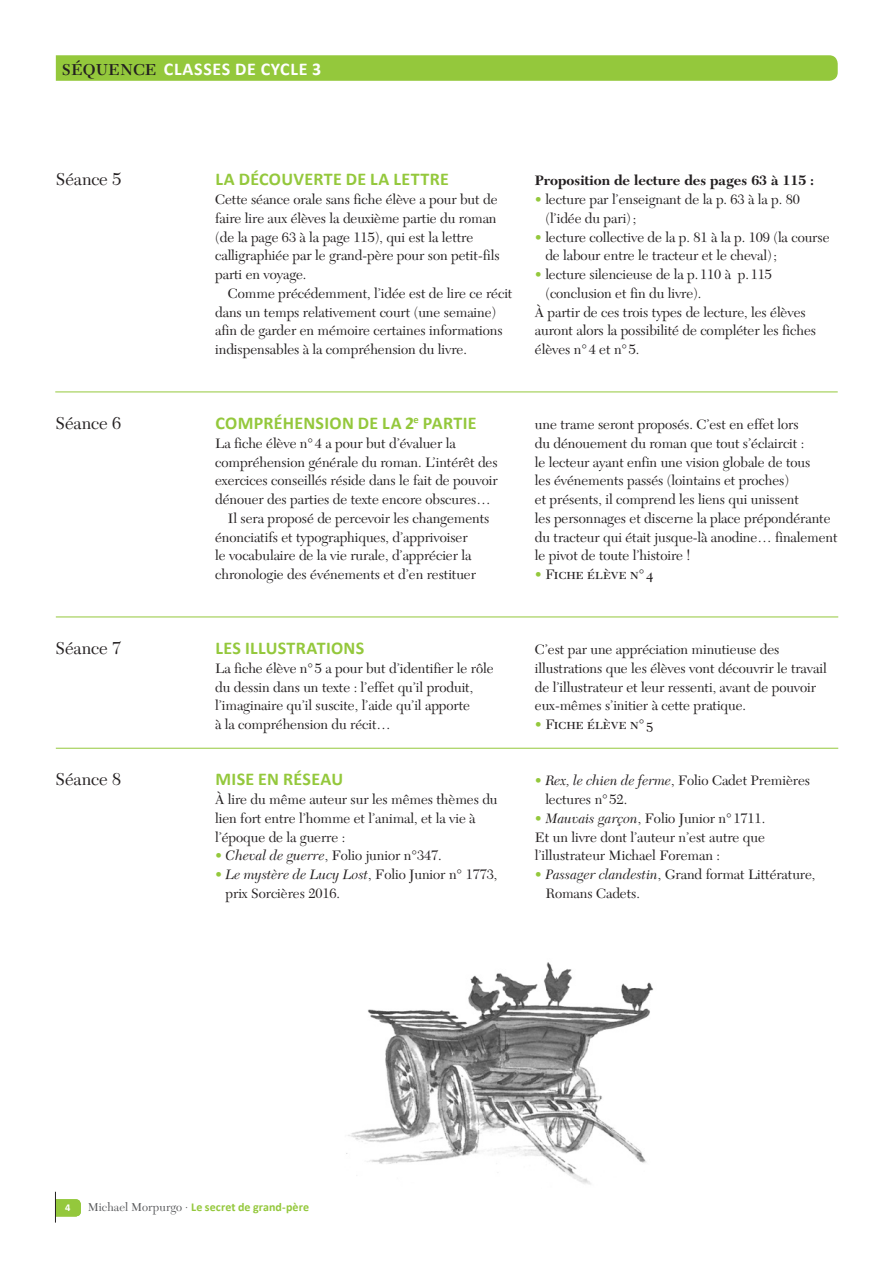
<style>
.page{position:relative;width:893px;height:1263px;background:#fff}
.page>*{position:absolute;margin:0;border:0;box-sizing:border-box;transform-origin:0 0}
.t1{font:700 18px "Calibri";letter-spacing:.015em;color:#94c83c}
.t2{font:18px "New Caledonia LT Std";color:#231f20}
.t3{font:700 18px "Calibri";letter-spacing:.04em;color:#fff}
.t4{font:14.25px/18.8px "New Caledonia LT Std";letter-spacing:-.005em;color:#231f20}
.t5{font:700 14.25px "New Caledonia LT Std";color:#231f20}
.t6{font:700 12px "Calibri";letter-spacing:.005em;color:#94c83c}
.t7{font:700 10.5px "Calibri";color:#fff}
.s1{font-family:"New Caledonia LT Std";font-weight:600;font-size:16.5px;color:#231f20}
.s2{color:#94c83c}
.s3{font-style:italic}
.s4{font-family:"New Caledonia LT Std";font-weight:400;color:#57585a}
</style>
<div class="page">
<svg style="left:56px;top:1199px;width:25px;height:17px"></svg>
<hr style="left:55px;top:1192px;width:1px;height:30px;background:#231f20">
<svg style="left:56px;top:55px;width:782px;height:26px;background:#96c93f"></svg>
<hr style="left:55px;top:392px;width:783px;height:1px;background:#94c83c">
<hr style="left:56px;top:617px;width:782px;height:1px;background:#94c83c">
<hr style="left:56px;top:748px;width:782px;height:1px;background:#94c83c">
<img style="left:346px;top:962px;width:308px;height:223px">
<p class="t3" style="left:62px;top:58px;width:261px"><span class="s1">SÉQUENCE</span> CLASSES DE CYCLE 3</p>
<p class="t2" style="left:56px;top:169px;width:67px">Séance 5</p>
<p class="t1" style="left:216px;top:168px;width:235px">LA DÉCOUVERTE DE LA LETTRE</p>
<p class="t4" style="left:215px;top:190px;width:286px">Cette séance orale sans fiche élève a pour but de faire lire aux élèves la deuxième partie du roman (de la page 63 à la page 115), qui est la lettre calligraphiée par le grand-père pour son petit-fils parti en voyage.</p>
<p class="t4" style="left:215px;top:284px;width:299px;text-indent:13px">Comme précédemment, l’idée est de lire ce récit dans un temps relativement court (une semaine) afin de garder en mémoire certaines informations indispensables à la compréhension du livre.</p>
<p class="t5" style="left:535px;top:172px;width:281px">Proposition de lecture des pages 63 à 115 :</p>
<p class="t4" style="left:545px;top:190px;width:256px;text-indent:-10px"><span class="s2">•</span> lecture par l’enseignant de la p. 63 à la p. 80 (l’idée du pari);</p>
<p class="t4" style="left:545px;top:228px;width:286px;text-indent:-10px"><span class="s2">•</span> lecture collective de la p. 81 à la p. 109 (la course de labour entre le tracteur et le cheval);</p>
<p class="t4" style="left:535px;top:265px;width:238px"><span class="s2">•</span> lecture silencieuse de la p.110 à p.115</p>
<p class="t4" style="left:545px;top:284px;width:158px">(conclusion et fin du livre).</p>
<p class="t4" style="left:535px;top:303px;width:272px">À partir de ces trois types de lecture, les élèves</p>
<p class="t4" style="left:535px;top:322px;width:283px">auront alors la possibilité de compléter les fiches</p>
<p class="t4" style="left:535px;top:340px;width:106px">élèves n°4 et n°5.</p>
<p class="t2" style="left:56px;top:413px;width:67px">Séance 6</p>
<p class="t1" style="left:216px;top:412px;width:263px">COMPRÉHENSION DE LA 2<sup>e</sup> PARTIE</p>
<p class="t4" style="left:215px;top:434px;width:242px">La fiche élève n°4 a pour but d’évaluer la</p>
<p class="t4" style="left:215px;top:453px;width:284px">compréhension générale du roman. L’intérêt des</p>
<p class="t4" style="left:215px;top:471px;width:284px">exercices conseillés réside dans le fait de pouvoir</p>
<p class="t4" style="left:215px;top:490px;width:277px">dénouer des parties de texte encore obscures…</p>
<p class="t4" style="left:228px;top:509px;width:263px">Il sera proposé de percevoir les changements</p>
<p class="t4" style="left:215px;top:528px;width:254px">énonciatifs et typographiques, d’apprivoiser</p>
<p class="t4" style="left:215px;top:547px;width:258px">le vocabulaire de la vie rurale, d’apprécier la</p>
<p class="t4" style="left:215px;top:565px;width:262px">chronologie des événements et d’en restituer</p>
<p class="t4" style="left:535px;top:415px;width:304px">une trame seront proposés. C’est en effet lors<br>du dénouement du roman que tout s’éclaircit :<br>le lecteur ayant enfin une vision globale de tous<br>les événements passés (lointains et proches)<br>et présents, il comprend les liens qui unissent<br>les personnages et discerne la place prépondérante du tracteur qui était jusque-là anodine… finalement le pivot de toute l’histoire !</p>
<p class="t4" style="left:535px;top:565px;width:120px"><span class="s2">•</span> Fiche élève n°4</p>
<p class="t2" style="left:56px;top:638px;width:67px">Séance 7</p>
<p class="t1" style="left:216px;top:637px;width:150px">LES ILLUSTRATIONS</p>
<p class="t4" style="left:215px;top:659px;width:280px">La fiche élève n°5 a pour but d’identifier le rôle du dessin dans un texte : l’effet qu’il produit, l’imaginaire qu’il suscite, l’aide qu’il apporte<br>à la compréhension du récit…</p>
<p class="t4" style="left:535px;top:640px;width:293px">C’est par une appréciation minutieuse des illustrations que les élèves vont découvrir le travail de l’illustrateur et leur ressenti, avant de pouvoir eux-mêmes s’initier à cette pratique.</p>
<p class="t4" style="left:535px;top:715px;width:120px"><span class="s2">•</span> Fiche élève n°5</p>
<p class="t2" style="left:56px;top:769px;width:67px">Séance 8</p>
<p class="t1" style="left:216px;top:768px;width:129px">MISE EN RÉSEAU</p>
<p class="t4" style="left:215px;top:790px;width:284px">À lire du même auteur sur les mêmes thèmes du lien fort entre l’homme et l’animal, et la vie à l’époque de la guerre :</p>
<p class="t4" style="left:215px;top:847px;width:228px"><span class="s2">•</span> <span class="s3">Cheval de guerre</span>, Folio junior n°347.</p>
<p class="t4" style="left:226px;top:865px;width:273px;text-indent:-10px"><span class="s2">•</span> <span class="s3">Le mystère de Lucy Lost</span>, Folio Junior n° 1773, prix Sorcières 2016.</p>
<p class="t4" style="left:545px;top:772px;width:266px;text-indent:-10px"><span class="s2">•</span> <span class="s3">Rex, le chien de ferme</span>, Folio Cadet Premières lectures n°52.</p>
<p class="t4" style="left:535px;top:809px;width:232px;text-align:justify"><span class="s2">•</span> <span class="s3">Mauvais garçon</span>, Folio Junior n°1711.<br>Et un livre dont l’auteur n’est autre que l’illustrateur Michael Foreman :</p>
<p class="t4" style="left:545px;top:865px;width:272px;text-indent:-10px"><span class="s2">•</span> <span class="s3">Passager clandestin</span>, Grand format Littérature,<br>Romans Cadets.</p>
<p class="t7" style="left:66px;top:1200px;width:7px">4</p>
<p class="t6" style="left:88px;top:1199px;width:223px"><span class="s4">Michael Morpurgo </span><sup>.</sup> Le secret de grand-père</p>
</div>
